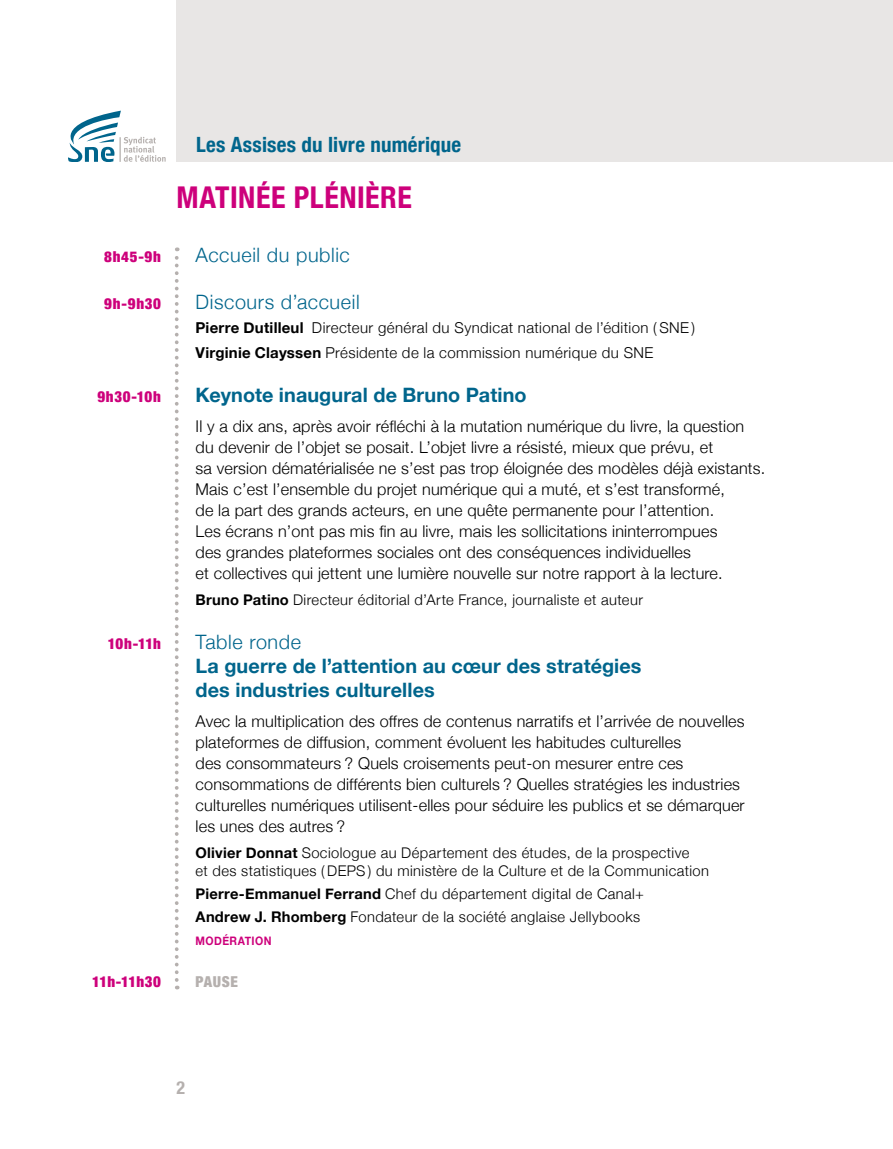
<style>
.page{position:relative;width:893px;height:1149px;background:#fff}
.page>*{position:absolute;margin:0;border:0;box-sizing:border-box;transform-origin:0 0}
.t1{font:700 condensed 30px "Helvetica Neue";letter-spacing:.02em;color:#cd007b}
.t2{font:700 condensed 21px "Helvetica Neue";letter-spacing:.01em;color:#00658c}
.t3{font:700 19.8px/24px "Helvetica Neue";letter-spacing:.005em;color:#00658c}
.t4{font:300 19.8px "Helvetica Neue";letter-spacing:.03em;color:#00658c}
.t5{font:700 condensed 18px "Helvetica Neue";color:#b5b0ae}
.t6{font:300 16.2px/21px "Helvetica Neue";letter-spacing:.01em;color:#000}
.t7{font:300 15px/24.8px "Helvetica Neue";letter-spacing:.025em;color:#000}
.t8{font:900 condensed 15px "Helvetica Neue";letter-spacing:.04em;color:#cd007b}
.t9{font:900 condensed 15px "Helvetica Neue";letter-spacing:-.005em;color:#cd007b}
.t10{font:900 condensed 15px "Helvetica Neue";letter-spacing:.04em;color:#b5b0ae}
.t11{font:300 14.7px/17.7px "Helvetica Neue";letter-spacing:.03em;color:#000}
.t12{font:700 11.7px "Helvetica Neue";letter-spacing:.04em;color:#cd007b;scale:.9 1}
.s1{font-weight:700}
</style>
<div class="page">
<div style="left:176px;top:0;width:717px;height:162px;background:#e8e6e5"></div>
<svg style="left:68px;top:111px;width:98px;height:51px"></svg>
<hr style="left:119px;top:137px;width:2px;height:25px;background:#b5b0ae">
<svg style="left:175px;top:247px;width:4px;height:732px"></svg>
<p class="t2" style="left:196px;top:126px;width:267px">Les Assises du livre numérique</p>
<h1 class="t1" style="left:176px;top:172px;width:237px">matinée plénière</h1>
<p class="t8" style="left:104px;top:244px;width:58px">8h45-9h</p>
<p class="t4" style="left:196px;top:239px;width:156px">Accueil du public</p>
<p class="t8" style="left:104px;top:291px;width:58px">9h-9h30</p>
<p class="t4" style="left:196px;top:286px;width:166px">Discours d’accueil</p>
<p class="t7" style="left:196px;top:314px;width:501px"><span class="s1">Pierre Dutilleul</span> Directeur général du Syndicat national de l’édition ( SNE )<br><span class="s1">Virginie Clayssen</span> Présidente de la commission numérique du SNE</p>
<p class="t8" style="left:97px;top:384px;width:65px">9h30-10h</p>
<p class="t3" style="left:196px;top:383px;width:333px">Keynote inaugural de Bruno Patino</p>
<p class="t6" style="left:196px;top:414px;width:571px">Il y a dix ans, après avoir réfléchi à la mutation numérique du livre, la question du devenir de l’objet se posait. L’objet livre a résisté, mieux que prévu, et<br>sa version dématérialisée ne s’est pas trop éloignée des modèles déjà existants.<br>Mais c’est l’ensemble du projet numérique qui a muté, et s’est transformé,<br>de la part des grands acteurs, en une quête permanente pour l’attention.<br>Les écrans n’ont pas mis fin au livre, mais les sollicitations ininterrompues<br>des grandes plateformes sociales ont des conséquences individuelles<br>et collectives qui jettent une lumière nouvelle sur notre rapport à la lecture.</p>
<p class="t11" style="left:196px;top:590px;width:449px"><span class="s1">Bruno Patino</span> Directeur éditorial d’Arte France, journaliste et auteur</p>
<p class="t8" style="left:108px;top:631px;width:55px">10h-11h</p>
<p class="t4" style="left:196px;top:626px;width:107px">Table ronde</p>
<p class="t3" style="left:196px;top:654px;width:447px">La guerre de l’attention au cœur des stratégies des industries culturelles</p>
<p class="t6" style="left:196px;top:709px;width:551px">Avec la multiplication des offres de contenus narratifs et l’arrivée de nouvelles plateformes de diffusion, comment évoluent les habitudes culturelles<br>des consommateurs ? Quels croisements peut-on mesurer entre ces consommations de différents bien culturels ? Quelles stratégies les industries culturelles numériques utilisent-elles pour séduire les publics et se démarquer les unes des autres ?</p>
<p class="t11" style="left:196px;top:843px;width:515px"><span class="s1">Olivier Donnat</span> Sociologue au Département des études, de la prospective<br>et des statistiques (DEPS ) du ministère de la Culture et de la Communication</p>
<p class="t11" style="left:196px;top:881px;width:450px;line-height:23px"><span class="s1">Pierre-Emmanuel Ferrand</span> Chef du département digital de Canal+<br><span class="s1">Andrew J. Rhomberg</span> Fondateur de la société anglaise Jellybooks</p>
<p class="t12" style="left:196px;top:931px;width:86px">Modération</p>
<p class="t9" style="left:92px;top:969px;width:70px">11h-11h30</p>
<p class="t10" style="left:196px;top:969px;width:44px">PAUSE</p>
<p class="t5" style="left:176px;top:1072px;width:10px">2</p>
</div>
